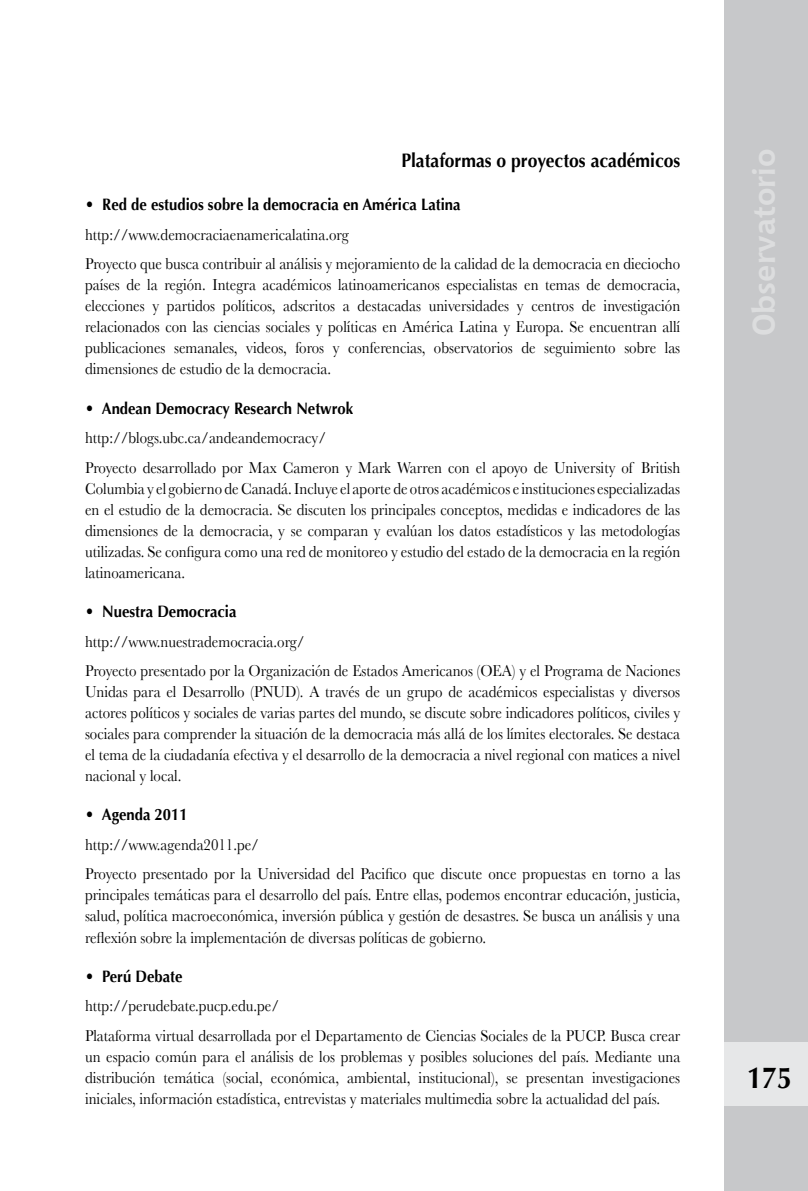
<style>
.page{position:relative;width:808px;height:1191px;background:#fff}
.page>*{position:absolute;margin:0;border:0;box-sizing:border-box;transform-origin:0 0}
.t1{font:700 31.5px "Chianti BT";color:#dcddde}
.t2{font:700 30px "Optima";color:#000;scale:.9 1}
.t3{font:700 19.5px "Optima";color:#000;scale:.9 1}
.t4{font:16.5px/21px "Baskerville";color:#000;scale:.9 1}
.t5{font:700 16.5px "Optima";color:#000;scale:.9 1}
</style>
<div class="page">
<div style="left:724px;top:0;width:84px;height:1191px;background:#c7c8ca"></div>
<div style="left:724px;top:1042px;width:84px;height:64px;background:#e6e7e8"></div>
<p class="t3" style="left:401px;top:149px;width:312px">Plataformas o proyectos académicos</p>
<p class="t5" style="left:85px;top:195px;width:419px">• Red de estudios sobre la democracia en América Latina</p>
<p class="t4" style="left:85px;top:220px;width:663px;line-height:29.5px">http://www.democraciaenamericalatina.org<br>Proyecto que busca contribuir al análisis y mejoramiento de la calidad de la democracia en dieciocho</p>
<p class="t4" style="left:85px;top:274px;width:663px;text-align:justify">países de la región. Integra académicos latinoamericanos especialistas en temas de democracia, elecciones y partidos políticos, adscritos a destacadas universidades y centros de investigación relacionados con las ciencias sociales y políticas en América Latina y Europa. Se encuentran allí publicaciones semanales, videos, foros y conferencias, observatorios de seguimiento sobre las dimensiones de estudio de la democracia.</p>
<p class="t5" style="left:85px;top:398px;width:300px">• Andean Democracy Research Netwrok</p>
<p class="t4" style="left:85px;top:423px;width:663px;line-height:29.5px">http://blogs.ubc.ca/andeandemocracy/<br>Proyecto desarrollado por Max Cameron y Mark Warren con el apoyo de University of British</p>
<p class="t4" style="left:85px;top:478px;width:663px;text-align:justify">Columbia y el gobierno de Canadá. Incluye el aporte de otros académicos e instituciones especializadas en el estudio de la democracia. Se discuten los principales conceptos, medidas e indicadores de las dimensiones de la democracia, y se comparan y evalúan los datos estadísticos y las metodologías utilizadas. Se configura como una red de monitoreo y estudio del estado de la democracia en la región latinoamericana.</p>
<p class="t5" style="left:85px;top:602px;width:170px">• Nuestra Democracia</p>
<p class="t4" style="left:85px;top:626px;width:663px;line-height:29.5px">http://www.nuestrademocracia.org/<br>Proyecto presentado por la Organización de Estados Americanos (OEA) y el Programa de Naciones</p>
<p class="t4" style="left:85px;top:681px;width:663px;text-align:justify">Unidas para el Desarrollo (PNUD). A través de un grupo de académicos especialistas y diversos actores políticos y sociales de varias partes del mundo, se discute sobre indicadores políticos, civiles y sociales para comprender la situación de la democracia más allá de los límites electorales. Se destaca el tema de la ciudadanía efectiva y el desarrollo de la democracia a nivel regional con matices a nivel nacional y local.</p>
<p class="t5" style="left:85px;top:805px;width:115px">• Agenda 2011</p>
<p class="t4" style="left:85px;top:829px;width:663px;line-height:29.5px">http://www.agenda2011.pe/<br>Proyecto presentado por la Universidad del Pacifico que discute once propuestas en torno a las</p>
<p class="t4" style="left:85px;top:884px;width:663px;text-align:justify">principales temáticas para el desarrollo del país. Entre ellas, podemos encontrar educación, justicia, salud, política macroeconómica, inversión pública y gestión de desastres. Se busca un análisis y una reflexión sobre la implementación de diversas políticas de gobierno.</p>
<p class="t5" style="left:85px;top:966px;width:110px">• Perú Debate</p>
<p class="t4" style="left:85px;top:991px;width:663px;line-height:29.5px">http://perudebate.pucp.edu.pe/<br>Plataforma virtual desarrollada por el Departamento de Ciencias Sociales de la PUCP. Busca crear</p>
<p class="t4" style="left:85px;top:1045px;width:663px;text-align:justify">un espacio común para el análisis de los problemas y posibles soluciones del país. Mediante una distribución temática (social, económica, ambiental, institucional), se presentan investigaciones iniciales, información estadística, entrevistas y materiales multimedia sobre la actualidad del país.</p>
<h1 class="t1" style="left:745px;top:336px;width:189px;rotate:-90deg">Observatorio</h1>
<h2 class="t2" style="left:747px;top:1060px;width:52px">175</h2>
</div>
